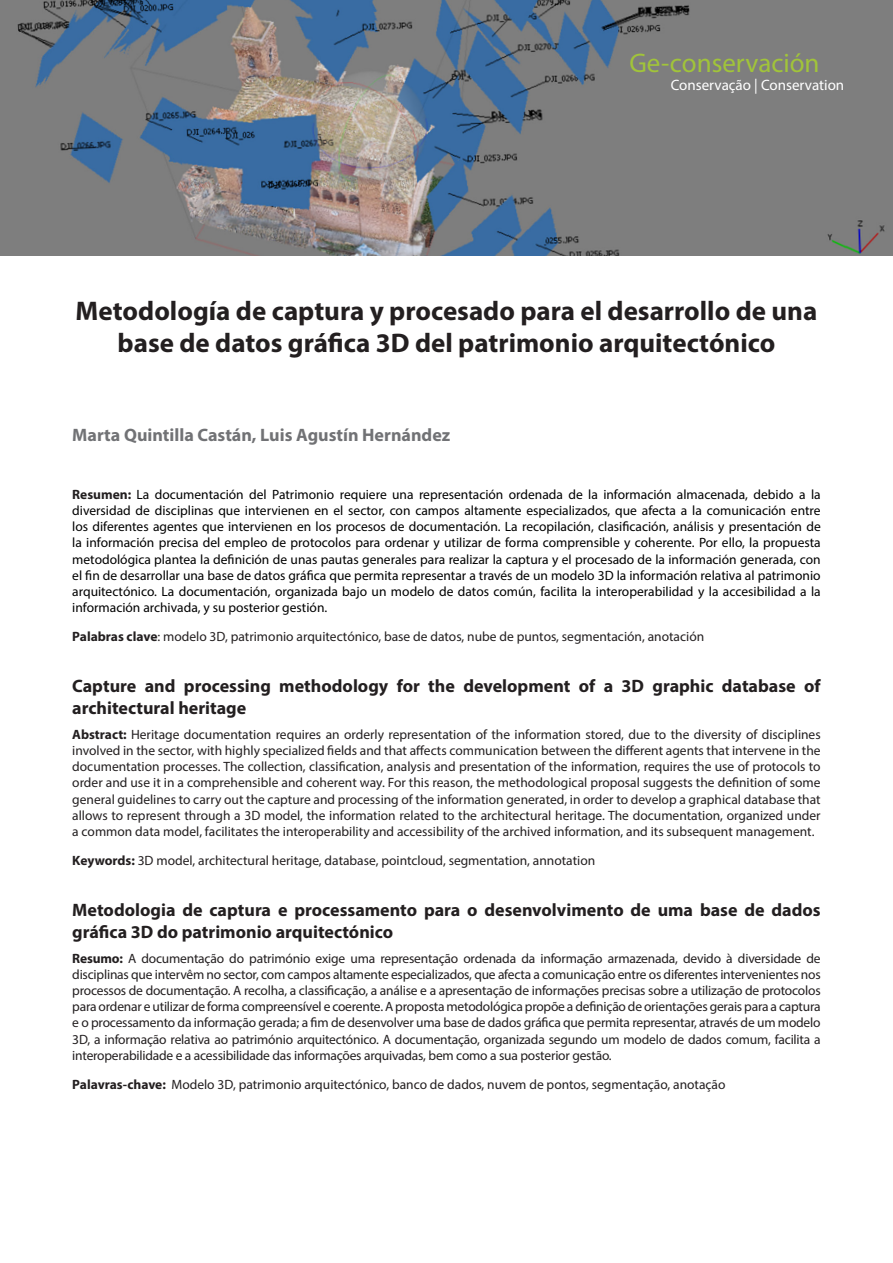
<style>
.page{position:relative;width:893px;height:1263px;background:#fff}
.page>*{position:absolute;margin:0;border:0;box-sizing:border-box;transform-origin:0 0}
.Encabezado_del_artíc{font:700 27px/32.4px "Myriad Pro";color:#231f20;text-align:center}
.Tipo_de_texto{font:27px "Myriad Pro";color:#a1c43a}
.negrita_titulito{font:700 18px/21.6px "Myriad Pro";color:#231f20}
.Nombre_del_autor{font:700 18px "Myriad Pro";color:#717275}
.Tipo_de_texto-2{font:15px "Myriad Pro";color:#fff}
.Nombre_del_autor-2{font:13.5px/16.2px "Myriad Pro";color:#231f20;text-align:justify}
.Nombre_del_autor-3{font:13.5px/16.2px "Myriad Pro";color:#000;text-align:justify}
.s1{font-weight:700;color:#231f20}
.s2{font-weight:700}
</style>
<div class="page">
<img style="left:0;top:0;width:893px;height:255px">
<p class="Tipo_de_texto" style="left:629px;top:46px;width:192px">Ge-conservación</p>
<p class="Tipo_de_texto-2" style="left:671px;top:76px;width:175px">Conservação | Conservation</p>
<p class="Encabezado_del_artíc" style="left:76px;top:294px;width:743px">Metodología de captura y procesado para el desarrollo de una base de datos gráfica 3D del patrimonio arquitectónico</p>
<p class="Nombre_del_autor" style="left:72px;top:423px;width:379px">Marta Quintilla Castán, Luis Agustín Hernández</p>
<p class="Nombre_del_autor-3" style="left:72px;top:486px;width:750px"><span class="s1">Resumen:</span> La documentación del Patrimonio requiere una representación ordenada de la información almacenada, debido a la diversidad de disciplinas que intervienen en el sector, con campos altamente especializados, que afecta a la comunicación entre los diferentes agentes que intervienen en los procesos de documentación. La recopilación, clasificación, análisis y presentación de la información precisa del empleo de protocolos para ordenar y utilizar de forma comprensible y coherente. Por ello, la propuesta metodológica plantea la definición de unas pautas generales para realizar la captura y el procesado de la información generada, con el fin de desarrollar una base de datos gráfica que permita representar a través de un modelo 3D la información relativa al patrimonio arquitectónico. La documentación, organizada bajo un modelo de datos común, facilita la interoperabilidad y la accesibilidad a la información archivada, y su posterior gestión.</p>
<p class="Nombre_del_autor-2" style="left:72px;top:628px;width:633px"><span class="s2">Palabras clave</span>: modelo 3D, patrimonio arquitectónico, base de datos, nube de puntos, segmentación, anotación</p>
<p class="negrita_titulito" style="left:72px;top:675px;width:750px">Capture and processing methodology for the development of a 3D graphic database of architectural heritage</p>
<p class="Nombre_del_autor-2" style="left:72px;top:726px;width:750px"><span class="s2">Abstract:</span> Heritage documentation requires an orderly representation of the information stored, due to the diversity of disciplines involved in the sector, with highly specialized fields and that affects communication between the different agents that intervene in the documentation processes. The collection, classification, analysis and presentation of the information, requires the use of protocols to order and use it in a comprehensible and coherent way. For this reason, the methodological proposal suggests the definition of some general guidelines to carry out the capture and processing of the information generated, in order to develop a graphical database that allows to represent through a 3D model, the information related to the architectural heritage. The documentation, organized under a common data model, facilitates the interoperability and accessibility of the archived information, and its subsequent management.</p>
<p class="Nombre_del_autor-2" style="left:72px;top:852px;width:524px"><span class="s2">Keywords:</span> 3D model, architectural heritage, database, pointcloud, segmentation, annotation</p>
<p class="negrita_titulito" style="left:72px;top:899px;width:750px">Metodologia de captura e processamento para o desenvolvimento de uma base de dados gráfica 3D do patrimonio arquitectónico</p>
<p class="Nombre_del_autor-2" style="left:72px;top:950px;width:750px"><span class="s2">Resumo:</span> A documentação do património exige uma representação ordenada da informação armazenada, devido à diversidade de disciplinas que intervêm no sector, com campos altamente especializados, que afecta a comunicação entre os diferentes intervenientes nos processos de documentação. A recolha, a classificação, a análise e a apresentação de informações precisas sobre a utilização de protocolos para ordenar e utilizar de forma compreensível e coerente. A proposta metodológica propõe a definição de orientações gerais para a captura e o processamento da informação gerada; a fim de desenvolver uma base de dados gráfica que permita representar, através de um modelo 3D, a informação relativa ao património arquitectónico. A documentação, organizada segundo um modelo de dados comum, facilita a interoperabilidade e a acessibilidade das informações arquivadas, bem como a sua posterior gestão.</p>
<p class="Nombre_del_autor-2" style="left:72px;top:1076px;width:655px"><span class="s2">Palavras-chave:</span> Modelo 3D, patrimonio arquitectónico, banco de dados, nuvem de pontos, segmentação, anotação</p>
</div>
